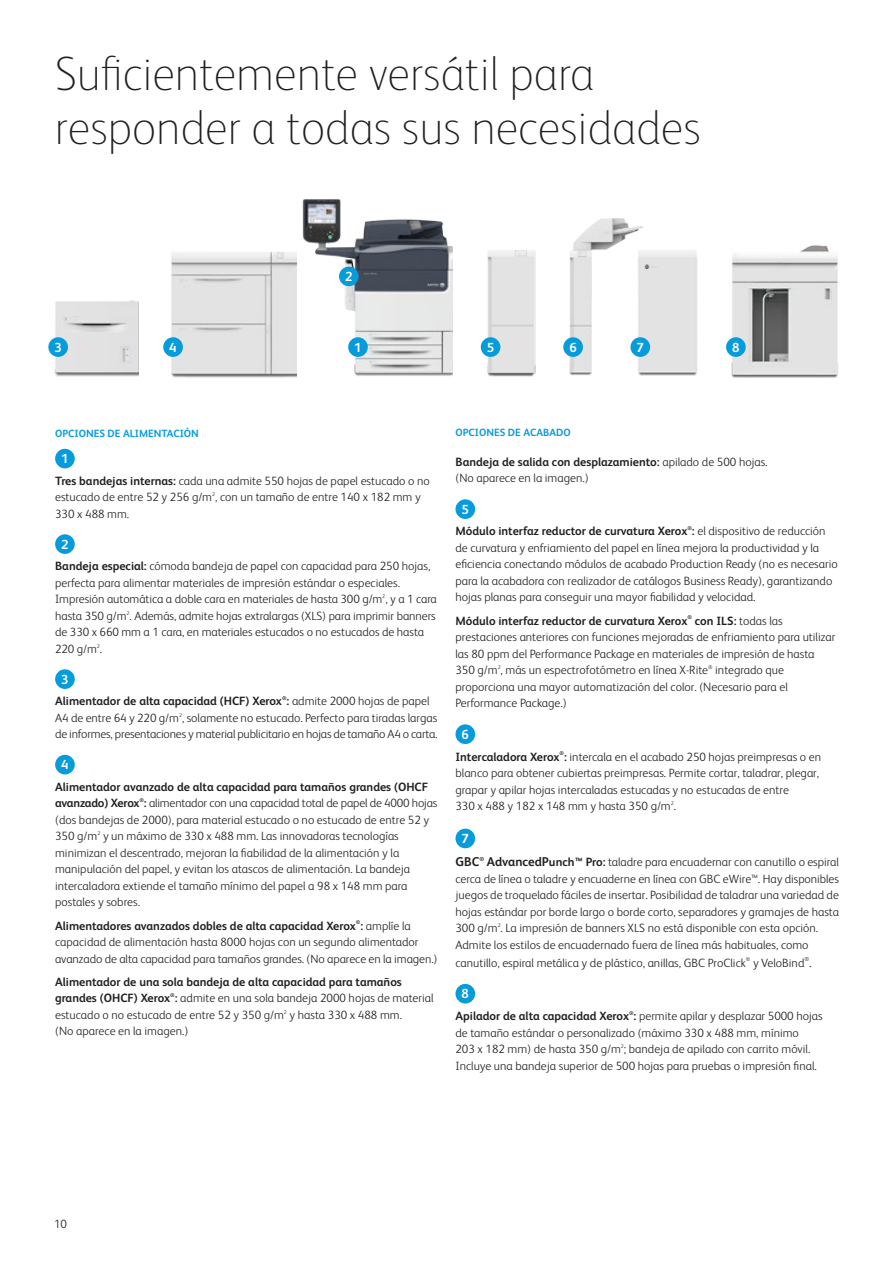
<style>
.page{position:relative;width:893px;height:1263px;background:#fff}
.page>*{position:absolute;margin:0;border:0;box-sizing:border-box;transform-origin:0 0}
.t1{font:100 48px/54px "Xerox Sans";color:#231f20}
.t2{font:700 13.2px "Xerox Sans";color:#fff}
.t3{font:700 12.75px "Xerox Sans";color:#231f20}
.t4{font:300 12px/16.5px "Xerox Sans";color:#231f20}
.t5{font:700 12px/16.5px "Xerox Sans";color:#231f20}
.t6{font:700 10.5px "Xerox Sans";color:#069bda}
.t7{font:700 5.7px "Xerox Sans";color:#231f20}
.t8{font:300 5.7px "Xerox Sans";color:#231f20}
.t9{font:300 5.4px "Xerox Sans";color:#231f20}
.t10{font:700 5.4px "Xerox Sans";color:#231f20}
.s1{font-weight:700}
.s2{font-weight:300}
.s3{font-weight:700;font-size:12.75px}
.s4{font-size:12.75px}
</style>
<div class="page">
<div style="left:55px;top:449px;width:20px;height:19px;background:#069bda;border-radius:50%"></div>
<div style="left:55px;top:534px;width:20px;height:20px;background:#069bda;border-radius:50%"></div>
<div style="left:55px;top:669px;width:20px;height:20px;background:#069bda;border-radius:50%"></div>
<div style="left:55px;top:755px;width:20px;height:19px;background:#069bda;border-radius:50%"></div>
<div style="left:455px;top:499px;width:20px;height:20px;background:#069bda;border-radius:50%"></div>
<div style="left:455px;top:724px;width:20px;height:20px;background:#069bda;border-radius:50%"></div>
<div style="left:455px;top:829px;width:20px;height:19px;background:#069bda;border-radius:50%"></div>
<div style="left:455px;top:984px;width:20px;height:19px;background:#069bda;border-radius:50%"></div>
<img style="left:167px;top:251px;width:130px;height:127px">
<img style="left:644px;top:250px;width:54px;height:126px">
<img style="left:726px;top:245px;width:112px;height:133px">
<img style="left:487px;top:250px;width:48px;height:127px">
<img style="left:569px;top:218px;width:75px;height:158px">
<img style="left:303px;top:199px;width:150px;height:177px">
<img style="left:52px;top:300px;width:86px;height:77px">
<div style="left:348px;top:337px;width:20px;height:20px;background:#069bda;border-radius:50%"></div>
<div style="left:481px;top:337px;width:19px;height:20px;background:#069bda;border-radius:50%"></div>
<div style="left:563px;top:337px;width:20px;height:20px;background:#069bda;border-radius:50%"></div>
<div style="left:630px;top:337px;width:20px;height:20px;background:#069bda;border-radius:50%"></div>
<div style="left:726px;top:337px;width:20px;height:20px;background:#069bda;border-radius:50%"></div>
<div style="left:339px;top:267px;width:20px;height:19px;background:#069bda;border-radius:50%"></div>
<div style="left:163px;top:337px;width:20px;height:20px;background:#069bda;border-radius:50%"></div>
<div style="left:48px;top:337px;width:20px;height:20px;background:#069bda;border-radius:50%"></div>
<h1 class="t1" style="left:55px;top:44px;width:648px">Suficientemente versátil para responder a todas sus necesidades</h1>
<p class="t2" style="left:54px;top:338px;width:9px">3</p>
<p class="t2" style="left:169px;top:338px;width:9px">4</p>
<p class="t2" style="left:345px;top:268px;width:9px">2</p>
<p class="t2" style="left:354px;top:338px;width:9px">1</p>
<p class="t2" style="left:487px;top:338px;width:9px">5</p>
<p class="t2" style="left:569px;top:338px;width:9px">6</p>
<p class="t2" style="left:636px;top:338px;width:9px">7</p>
<p class="t2" style="left:732px;top:338px;width:9px">8</p>
<p class="t6" style="left:55px;top:426px;width:145px">OPCIONES DE ALIMENTACIÓN</p>
<p class="t2" style="left:61px;top:450px;width:9px">1</p>
<p class="t4" style="left:55px;top:472px;width:376px"><span class="s1">Tres bandejas internas:</span> cada una admite 550 hojas de papel estucado o no estucado de entre 52 y 256 g/m , con un tamaño de entre 140 x 182 mm y</p>
<p class="t9" style="left:212px;top:491px;width:4px">2</p>
<p class="t4" style="left:55px;top:505px;width:76px">330 x 488 mm.</p>
<p class="t2" style="left:61px;top:535px;width:9px">2</p>
<p class="t4" style="left:55px;top:557px;width:383px"><span class="s1">Bandeja especial:</span> cómoda bandeja de papel con capacidad para 250 hojas, perfecta para alimentar materiales de impresión estándar o especiales.<br>Impresión automática a doble cara en materiales de hasta 300 g/m , y a 1 cara</p>
<p class="t9" style="left:382px;top:593px;width:4px">2</p>
<p class="t4" style="left:55px;top:607px;width:382px">hasta 350 g/m . Además, admite hojas extralargas (XLS) para imprimir banners</p>
<p class="t9" style="left:126px;top:609px;width:4px">2</p>
<p class="t4" style="left:55px;top:623px;width:370px">de 330 x 660 mm a 1 cara, en materiales estucados o no estucados de hasta<br>220 g/m .</p>
<p class="t9" style="left:97px;top:642px;width:4px">2</p>
<p class="t2" style="left:61px;top:670px;width:9px">3</p>
<p class="t5" style="left:55px;top:692px;width:376px">Alimentador de alta capacidad (HCF) Xerox : <span class="s2">admite 2000 hojas de papel</span></p>
<p class="t10" style="left:282px;top:694px;width:6px">®</p>
<p class="t4" style="left:55px;top:709px;width:384px">A4 de entre 64 y 220 g/m , solamente no estucado. Perfecto para tiradas largas</p>
<p class="t9" style="left:179px;top:711px;width:4px">2</p>
<p class="t4" style="left:55px;top:725px;width:384px">de informes, presentaciones y material publicitario en hojas de tamaño A4 o carta.</p>
<p class="t2" style="left:61px;top:756px;width:9px">4</p>
<p class="t5" style="left:55px;top:778px;width:384px">Alimentador avanzado de alta capacidad para tamaños grandes (OHCF avanzado) Xerox : <span class="s2">alimentador con una capacidad total de papel de 4000 hojas</span></p>
<p class="t10" style="left:140px;top:796px;width:6px">®</p>
<p class="t4" style="left:55px;top:811px;width:375px">(dos bandejas de 2000), para material estucado o no estucado de entre 52 y<br>350 g/m</p>
<p class="t9" style="left:97px;top:830px;width:4px">2</p>
<p class="t4" style="left:55px;top:827px;width:357px;text-indent:48px">y un máximo de 330 x 488 mm. Las innovadoras tecnologías minimizan el descentrado, mejoran la fiabilidad de la alimentación y la manipulación del papel, y evitan los atascos de alimentación. La bandeja intercaladora extiende el tamaño mínimo del papel a 98 x 148 mm para postales y sobres.</p>
<p class="t5" style="left:55px;top:917px;width:357px">Alimentadores avanzados dobles de alta capacidad Xerox : <span class="s2">amplíe la</span></p>
<p class="t10" style="left:356px;top:919px;width:6px">®</p>
<p class="t4" style="left:55px;top:933px;width:384px">capacidad de alimentación hasta 8000 hojas con un segundo alimentador avanzado de alta capacidad para tamaños grandes. (No aparece en la imagen.)</p>
<p class="t5" style="left:55px;top:973px;width:380px">Alimentador de una sola bandeja de alta capacidad para tamaños grandes (OHCF) Xerox : <span class="s2">admite en una sola bandeja 2000 hojas de material</span></p>
<p class="t10" style="left:170px;top:991px;width:6px">®</p>
<p class="t4" style="left:55px;top:1006px;width:230px">estucado o no estucado de entre 52 y 350 g/m</p>
<p class="t9" style="left:284px;top:1008px;width:4px">2</p>
<p class="t4" style="left:290px;top:1006px;width:114px">y hasta 330 x 488 mm.</p>
<p class="t4" style="left:55px;top:1022px;width:135px">(No aparece en la imagen.)</p>
<p class="t6" style="left:455px;top:425px;width:117px">OPCIONES DE ACABADO</p>
<p class="t4" style="left:455px;top:453px;width:314px"><span class="s1">Bandeja de salida con desplazamiento:</span> apilado de 500 hojas. (No aparece en la imagen.)</p>
<p class="t2" style="left:461px;top:500px;width:9px">5</p>
<p class="t5" style="left:455px;top:523px;width:372px">Módulo interfaz reductor de curvatura Xerox : <span class="s2">el dispositivo de reducción</span></p>
<p class="t10" style="left:687px;top:524px;width:6px">®</p>
<p class="t4" style="left:455px;top:539px;width:384px">de curvatura y enfriamiento del papel en línea mejora la productividad y la eficiencia conectando módulos de acabado Production Ready (no es necesario para la acabadora con realizador de catálogos Business Ready), garantizando hojas planas para conseguir una mayor fiabilidad y velocidad.</p>
<p class="t5" style="left:455px;top:612px;width:233px">Módulo interfaz reductor de curvatura Xerox</p>
<p class="t10" style="left:687px;top:614px;width:6px">®</p>
<p class="t4" style="left:455px;top:612px;width:381px;text-indent:239px"><span class="s1">con ILS:</span> todas las prestaciones anteriores con funciones mejoradas de enfriamiento para utilizar las 80 ppm del Performance Package en materiales de impresión de hasta 350 g/m , más un espectrofotómetro en línea X-Rite</p>
<p class="t9" style="left:498px;top:663px;width:4px">2</p>
<p class="t9" style="left:708px;top:663px;width:6px">®</p>
<p class="t4" style="left:455px;top:661px;width:334px;text-indent:260px">integrado que proporciona una mayor automatización del color. (Necesario para el<br>Performance Package.)</p>
<p class="t2" style="left:461px;top:725px;width:9px">6</p>
<p class="t4" style="left:455px;top:747px;width:367px"><span class="s1">Intercaladora Xerox :</span> intercala en el acabado 250 hojas preimpresas o en</p>
<p class="t10" style="left:560px;top:749px;width:6px">®</p>
<p class="t4" style="left:455px;top:764px;width:365px">blanco para obtener cubiertas preimpresas. Permite cortar, taladrar, plegar, grapar y apilar hojas intercaladas estucadas y no estucadas de entre<br>330 x 488 y 182 x 148 mm y hasta 350 g/m .</p>
<p class="t9" style="left:671px;top:799px;width:4px">2</p>
<p class="t2" style="left:461px;top:829px;width:9px">7</p>
<p class="t3" style="left:455px;top:853px;width:25px">GBC</p>
<p class="t7" style="left:479px;top:855px;width:6px">®</p>
<p class="t4" style="left:455px;top:853px;width:385px;text-align:justify;text-indent:31px"><span class="s3">AdvancedP</span><span class="s1">unch™ Pro:</span> taladre para encuadernar con canutillo o espiral cerca de línea o taladre y encuaderne en línea con GBC eWire™. Hay disponibles juegos de troquelado fáciles de insertar. Posibilidad de taladrar una variedad de hojas estándar por borde largo o borde corto, separadores y gramajes de hasta 300 g/m . La impresión de banners XLS no está disponible con esta opción.</p>
<p class="t9" style="left:498px;top:921px;width:4px">2</p>
<p class="t4" style="left:455px;top:935px;width:355px;line-height:18px">Admite los estilos de encuadernado fuera de línea más habituales, como canutillo, espiral metálica y de plástico, anillas, GBC ProClick</p>
<p class="t8" style="left:804px;top:955px;width:6px">®</p>
<p class="t9" style="left:746px;top:956px;width:6px">®</p>
<p class="t4" style="left:753px;top:954px;width:60px">y VeloBind <span class="s4">.</span></p>
<p class="t2" style="left:461px;top:985px;width:9px">8</p>
<p class="t4" style="left:455px;top:1007px;width:369px"><span class="s1">Apilador de alta capacidad Xerox :</span> permite apilar y desplazar 5000 hojas</p>
<p class="t10" style="left:629px;top:1009px;width:6px">®</p>
<p class="t4" style="left:455px;top:1023px;width:356px">de tamaño estándar o personalizado (máximo 330 x 488 mm, mínimo<br>203 x 182 mm) de hasta 350 g/m ; bandeja de apilado con carrito móvil.</p>
<p class="t9" style="left:621px;top:1042px;width:4px">2</p>
<p class="t4" style="left:455px;top:1056px;width:363px">Incluye una bandeja superior de 500 hojas para pruebas o impresión final.</p>
<p class="t4" style="left:54px;top:1215px;width:14px">10</p>
</div>
